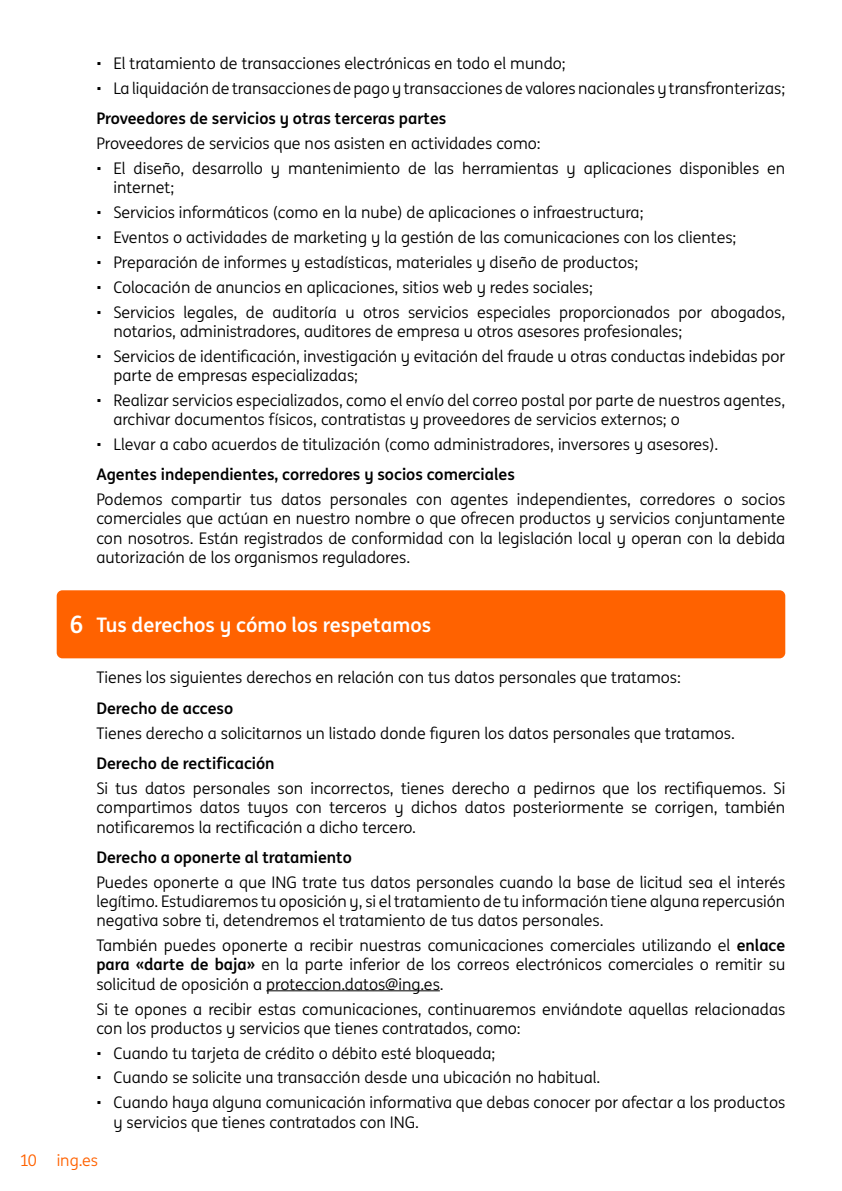
<style>
.page{position:relative;width:842px;height:1191px;background:#fff}
.page>*{position:absolute;margin:0;border:0;box-sizing:border-box;transform-origin:0 0}
.t1{font:700 20px "ING Me";color:#fff}
.t2{font:16px/19.2px "ING Me";color:#000}
.t3{font:700 16px "ING Me";color:#000}
.t4{font:16px "ING Me";color:#ff6200}
.s1{font-size:24px}
.s2{font-weight:700}
</style>
<div class="page">
<hr style="left:266px;top:990px;width:174px;height:1px;background:#000">
<div style="left:57px;top:590px;width:728px;height:68px;background:#ff6200;border-radius:6px"></div>
<p class="t2" style="left:96px;top:53px;width:471px">• El tratamiento de transacciones electrónicas en todo el mundo;</p>
<p class="t2" style="left:96px;top:78px;width:690px">• La liquidación de transacciones de pago y transacciones de valores nacionales y transfronterizas;</p>
<p class="t3" style="left:96px;top:105px;width:351px">Proveedores de servicios y otras terceras partes</p>
<p class="t2" style="left:96px;top:133px;width:446px">Proveedores de servicios que nos asisten en actividades como:</p>
<p class="t2" style="left:113px;top:158px;width:673px;text-indent:-17px">• El diseño, desarrollo y mantenimiento de las herramientas y aplicaciones disponibles en internet;</p>
<p class="t2" style="left:96px;top:202px;width:549px">• Servicios informáticos (como en la nube) de aplicaciones o infraestructura;</p>
<p class="t2" style="left:96px;top:227px;width:641px">• Eventos o actividades de marketing y la gestión de las comunicaciones con los clientes;</p>
<p class="t2" style="left:96px;top:252px;width:543px">• Preparación de informes y estadísticas, materiales y diseño de productos;</p>
<p class="t2" style="left:96px;top:277px;width:498px">• Colocación de anuncios en aplicaciones, sitios web y redes sociales;</p>
<p class="t2" style="left:113px;top:301px;width:673px;text-indent:-17px">• Servicios legales, de auditoría u otros servicios especiales proporcionados por abogados, notarios, administradores, auditores de empresa u otros asesores profesionales;</p>
<p class="t2" style="left:113px;top:345px;width:673px;text-indent:-17px">• Servicios de identificación, investigación y evitación del fraude u otras conductas indebidas por parte de empresas especializadas;</p>
<p class="t2" style="left:113px;top:390px;width:673px;text-indent:-17px">• Realizar servicios especializados, como el envío del correo postal por parte de nuestros agentes, archivar documentos físicos, contratistas y proveedores de servicios externos; o</p>
<p class="t2" style="left:96px;top:434px;width:623px">• Llevar a cabo acuerdos de titulización (como administradores, inversores y asesores).</p>
<p class="t3" style="left:96px;top:462px;width:420px">Agentes independientes, corredores y socios comerciales</p>
<p class="t2" style="left:96px;top:489px;width:690px;text-align:justify">Podemos compartir tus datos personales con agentes independientes, corredores o socios comerciales que actúan en nuestro nombre o que ofrecen productos y servicios conjuntamente con nosotros. Están registrados de conformidad con la legislación local y operan con la debida autorización de los organismos reguladores.</p>
<p class="t1" style="left:70px;top:608px;width:363px"><span class="s1">6</span> Tus derechos y cómo los respetamos</p>
<p class="t2" style="left:96px;top:667px;width:586px">Tienes los siguientes derechos en relación con tus datos personales que tratamos:</p>
<p class="t3" style="left:96px;top:695px;width:138px">Derecho de acceso</p>
<p class="t2" style="left:96px;top:722px;width:640px">Tienes derecho a solicitarnos un listado donde figuren los datos personales que tratamos.</p>
<p class="t3" style="left:96px;top:750px;width:180px">Derecho de rectificación</p>
<p class="t2" style="left:96px;top:778px;width:690px;text-align:justify">Si tus datos personales son incorrectos, tienes derecho a pedirnos que los rectifiquemos. Si compartimos datos tuyos con terceros y dichos datos posteriormente se corrigen, también notificaremos la rectificación a dicho tercero.</p>
<p class="t3" style="left:96px;top:844px;width:257px">Derecho a oponerte al tratamiento</p>
<p class="t2" style="left:96px;top:872px;width:690px;text-align:justify">Puedes oponerte a que ING trate tus datos personales cuando la base de licitud sea el interés legítimo. Estudiaremos tu oposición y, si el tratamiento de tu información tiene alguna repercusión negativa sobre ti, detendremos el tratamiento de tus datos personales.</p>
<p class="t2" style="left:96px;top:935px;width:690px;text-align:justify">También puedes oponerte a recibir nuestras comunicaciones comerciales utilizando el <span class="s2">enlace para «darte de baja»</span> en la parte inferior de los correos electrónicos comerciales o remitir su solicitud de oposición a proteccion.datos@ing.es.</p>
<p class="t2" style="left:96px;top:998px;width:690px">Si te opones a recibir estas comunicaciones, continuaremos enviándote aquellas relacionadas con los productos y servicios que tienes contratados, como:</p>
<p class="t2" style="left:96px;top:1042px;width:400px">• Cuando tu tarjeta de crédito o débito esté bloqueada;</p>
<p class="t2" style="left:96px;top:1067px;width:506px">• Cuando se solicite una transacción desde una ubicación no habitual.</p>
<p class="t2" style="left:113px;top:1092px;width:673px;text-indent:-17px">• Cuando haya alguna comunicación informativa que debas conocer por afectar a los productos y servicios que tienes contratados con ING.</p>
<p class="t4" style="left:20px;top:1148px;width:80px">10 ing.es</p>
</div>
